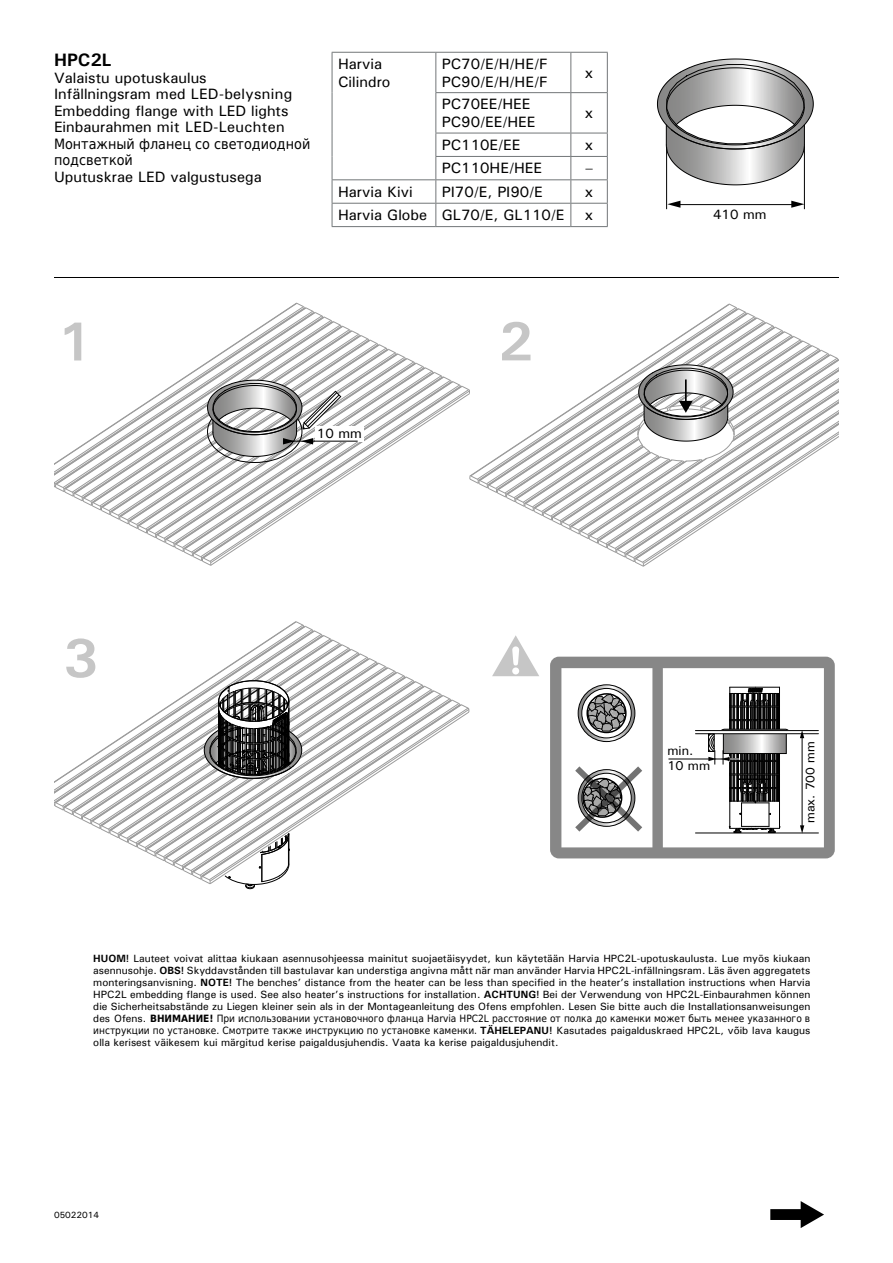
<style>
.page{position:relative;width:893px;height:1263px;background:#fff}
.page>*{position:absolute;margin:0;border:0;box-sizing:border-box;transform-origin:0 0}
.t1{font:700 55.2px "Univers";color:#c6c6c6}
.t2{font:700 18px "Univers";color:#000}
.t3{font:15px/16.5px "Univers";color:#000}
.t4{font:14.25px/16.5px "DejaVu Sans Condensed";color:#000}
.t5{font:13.5px "Univers";color:#000}
.t6{font:12.9px/15px "Univers";color:#000}
.t7{font:12.45px "Univers";color:#000}
.t8{font:10.5px/12px "Univers";color:#000;text-align:justify}
.t9{font:10.05px/12px "DejaVu Sans Condensed";color:#000}
.t10{font:9px "Univers";color:#000}
.s1{font-weight:700}
.s2{font-family:"Univers";font-size:10.5px}
.s3{font-family:"Univers";font-weight:700;font-size:10.5px}
</style>
<div class="page">
<svg style="left:492px;top:635px;width:47px;height:41px"></svg>
<svg style="left:54px;top:621px;width:415px;height:268px"></svg>
<svg style="left:550px;top:657px;width:285px;height:201px"></svg>
<svg style="left:578px;top:685px;width:57px;height:56px"></svg>
<svg style="left:575px;top:766px;width:67px;height:66px"></svg>
<svg style="left:657px;top:58px;width:157px;height:127px"></svg>
<hr style="left:666px;top:147px;width:1px;height:62px;background:#000">
<hr style="left:804px;top:146px;width:1px;height:63px;background:#000">
<svg style="left:791px;top:201px;width:13px;height:7px"></svg>
<svg style="left:667px;top:201px;width:13px;height:7px"></svg>
<hr style="left:679px;top:204px;width:113px;height:1px;background:#000">
<svg style="left:54px;top:303px;width:785px;height:264px"></svg>
<hr style="left:695px;top:833px;width:123px;height:1px;background:#000">
<svg style="left:695px;top:730px;width:125px;height:4px"></svg>
<hr style="left:695px;top:733px;width:123px;height:1px;background:#000">
<hr style="left:695px;top:730px;width:123px;height:1px;background:#000">
<hr style="left:802px;top:737px;width:1px;height:90px;background:#000">
<svg style="left:800px;top:730px;width:4px;height:8px"></svg>
<svg style="left:800px;top:825px;width:4px;height:8px"></svg>
<hr style="left:668px;top:759px;width:42px;height:1px;background:#000">
<svg style="left:707px;top:687px;width:82px;height:146px"></svg>
<hr style="left:54px;top:277px;width:785px;height:1px;background:#000">
<hr style="left:332px;top:52px;width:104px;height:1px;background:#727678">
<hr style="left:436px;top:52px;width:135px;height:1px;background:#727678">
<hr style="left:435px;top:53px;width:1px;height:39px;background:#727678">
<hr style="left:571px;top:52px;width:37px;height:1px;background:#727678">
<hr style="left:570px;top:53px;width:1px;height:39px;background:#727678">
<hr style="left:607px;top:53px;width:1px;height:39px;background:#727678">
<hr style="left:435px;top:92px;width:136px;height:1px;background:#727678">
<hr style="left:435px;top:93px;width:1px;height:40px;background:#727678">
<hr style="left:571px;top:92px;width:37px;height:1px;background:#727678">
<hr style="left:570px;top:93px;width:1px;height:40px;background:#727678">
<hr style="left:607px;top:93px;width:1px;height:40px;background:#727678">
<hr style="left:435px;top:133px;width:136px;height:1px;background:#727678">
<hr style="left:571px;top:133px;width:37px;height:1px;background:#727678">
<hr style="left:435px;top:156px;width:136px;height:1px;background:#727678">
<hr style="left:571px;top:156px;width:37px;height:1px;background:#727678">
<hr style="left:332px;top:179px;width:104px;height:1px;background:#727678">
<hr style="left:436px;top:179px;width:135px;height:1px;background:#727678">
<hr style="left:571px;top:179px;width:37px;height:1px;background:#727678">
<hr style="left:332px;top:203px;width:104px;height:1px;background:#727678">
<hr style="left:436px;top:203px;width:135px;height:1px;background:#727678">
<svg style="left:435px;top:133px;width:1px;height:93px"></svg>
<hr style="left:571px;top:203px;width:37px;height:1px;background:#727678">
<svg style="left:570px;top:133px;width:1px;height:93px"></svg>
<svg style="left:607px;top:133px;width:1px;height:93px"></svg>
<hr style="left:332px;top:226px;width:104px;height:1px;background:#727678">
<hr style="left:436px;top:226px;width:135px;height:1px;background:#727678">
<hr style="left:571px;top:226px;width:37px;height:1px;background:#727678">
<hr style="left:332px;top:53px;width:1px;height:40px;background:#727678">
<hr style="left:332px;top:93px;width:1px;height:40px;background:#727678">
<svg style="left:332px;top:133px;width:1px;height:93px"></svg>
<div style="left:770px;top:1209px;width:35px;height:11px;background:#000"></div>
<svg style="left:801px;top:1201px;width:23px;height:27px"></svg>
<h2 class="t2" style="left:54px;top:49px;width:57px">HPC2L</h2>
<h3 class="t3" style="left:54px;top:69px;width:240px">Valaistu upotuskaulus<br>Infällningsram med LED-belysning<br>Embedding flange with LED lights<br>Einbaurahmen mit LED-Leuchten</h3>
<h3 class="t4" style="left:54px;top:135px;width:258px">Монтажный фланец со светодиодной подсветкой</h3>
<h3 class="t3" style="left:54px;top:168px;width:209px">Uputuskrae LED valgustusega</h3>
<h3 class="t3" style="left:338px;top:54px;width:54px;line-height:18px">Harvia<br>Cilindro</h3>
<h3 class="t3" style="left:442px;top:54px;width:107px;line-height:18px">PC70/E/H/HE/F<br>PC90/E/H/HE/F</h3>
<h3 class="t3" style="left:442px;top:95px;width:95px;line-height:18px">PC70EE/HEE<br>PC90/EE/HEE</h3>
<h3 class="t3" style="left:585px;top:64px;width:10px">x</h3>
<h3 class="t3" style="left:585px;top:104px;width:10px">x</h3>
<h3 class="t3" style="left:442px;top:136px;width:80px">PC110E/EE</h3>
<h3 class="t3" style="left:585px;top:136px;width:10px">x</h3>
<h3 class="t3" style="left:442px;top:160px;width:102px">PC110HE/HEE</h3>
<h3 class="t3" style="left:584px;top:160px;width:11px">–</h3>
<h3 class="t3" style="left:338px;top:183px;width:76px">Harvia Kivi</h3>
<h3 class="t3" style="left:442px;top:183px;width:103px">PI70/E, PI90/E</h3>
<h3 class="t3" style="left:585px;top:183px;width:10px">x</h3>
<h3 class="t3" style="left:338px;top:206px;width:228px">Harvia Globe GL70/E, GL110/E</h3>
<h3 class="t3" style="left:585px;top:206px;width:10px">x</h3>
<h1 class="t1" style="left:57px;top:308px;width:36px">1</h1>
<h1 class="t1" style="left:498px;top:308px;width:36px">2</h1>
<p class="t5" style="left:317px;top:425px;width:46px">10 mm</p>
<p class="t5" style="left:713px;top:206px;width:55px">410 mm</p>
<h1 class="t1" style="left:63px;top:624px;width:36px">3</h1>
<p class="t6" style="left:667px;top:743px;width:44px">min.<br>10 mm</p>
<p class="t7" style="left:803px;top:823px;width:83px;rotate:-90deg">max. 700 mm</p>
<p class="t8" style="left:93px;top:952px;width:719px"><span class="s1">HUOM!</span> Lauteet voivat alittaa kiukaan asennusohjeessa mainitut suojaetäisyydet, kun käytetään Harvia HPC2L-upotuskaulusta. Lue myös kiukaan asennusohje. <span class="s1">OBS!</span> Skyddavstånden till bastulavar kan understiga angivna mått när man använder Harvia HPC2L-infällningsram. Läs även aggregatets monteringsanvisning. <span class="s1">NOTE!</span> The benches’ distance from the heater can be less than specified in the heater’s installation instructions when Harvia HPC2L embedding flange is used. See also heater’s instructions for installation. <span class="s1">ACHTUNG!</span> Bei der Verwendung von HPC2L-Einbaurahmen können die Sicherheitsabstände zu Liegen kleiner sein als in der Montageanleitung des Ofens empfohlen. Lesen Sie bitte auch die Installationsanweisungen</p>
<p class="t9" style="left:93px;top:1011px;width:718px"><span class="s2">des Ofens.</span> <span class="s1">ВНИМАНИЕ!</span> При использовании установочного фланца Harvia HPC2L расстояние от полка до каменки может быть менее указанного в инструкции по установке. Смотрите также инструкцию по установке каменки. <span class="s3">TÄHELEPANU</span></p>
<p class="t8" style="left:93px;top:1024px;width:719px;text-indent:456px"><span class="s1">!</span> Kasutades paigalduskraed HPC2L, võib lava kaugus olla kerisest väikesem kui märgitud kerise paigaldusjuhendis. Vaata ka kerise paigaldusjuhendit.</p>
<p class="t10" style="left:54px;top:1209px;width:47px">05022014</p>
</div>
